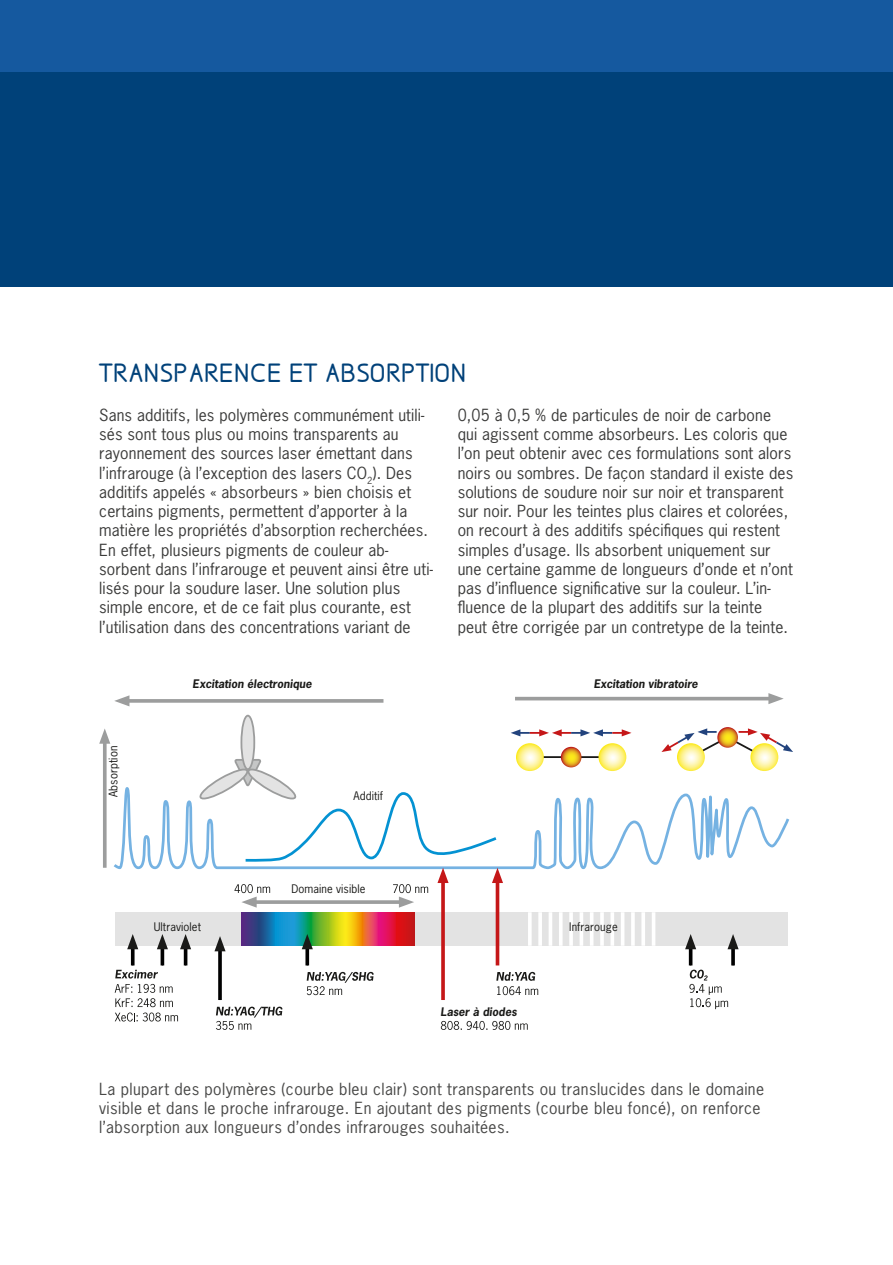
<style>
.page{position:relative;width:893px;height:1265px;background:#fff}
.page>*{position:absolute;margin:0;border:0;box-sizing:border-box;transform-origin:0 0}
.t1{font:500 28px "Designio";color:#004179}
.t2{font:15.75px/19.2px "News Gothic Std";letter-spacing:.01em;color:#3b3b3a}
.t3{font:15.75px/19.2px "News Gothic Std";letter-spacing:.025em;color:#484847}
.t4{font:italic 700 11.2px "News Gothic";color:#1a1a18}
.t5{font:11.2px "News Gothic";letter-spacing:.01em;color:#1a1a18}
</style>
<div class="page">
<div style="left:0;top:61px;width:893px;height:225px;background:#004179"></div>
<div style="left:0;top:0;width:893px;height:72px;background:#15599f"></div>
<svg style="left:113px;top:721px;width:677px;height:149px"></svg>
<div style="left:241px;top:716px;width:13px;height:53px;background:#e3e3e3;border-radius:50%"></div>
<div style="left:240px;top:715px;width:15px;height:55px;border:2px solid #9c9d9d;border-radius:50%"></div>
<svg style="left:511px;top:729px;width:120px;height:7px"></svg>
<hr style="left:530px;top:756px;width:84px;height:2px;background:#1a1a18">
<svg style="left:516px;top:743px;width:28px;height:28px"></svg>
<svg style="left:561px;top:747px;width:20px;height:20px"></svg>
<svg style="left:598px;top:743px;width:28px;height:28px"></svg>
<svg style="left:661px;top:728px;width:132px;height:32px"></svg>
<svg style="left:677px;top:743px;width:28px;height:28px"></svg>
<svg style="left:717px;top:727px;width:21px;height:21px"></svg>
<svg style="left:750px;top:743px;width:28px;height:28px"></svg>
<svg style="left:129px;top:699px;width:254px;height:4px"></svg>
<svg style="left:114px;top:695px;width:15px;height:11px"></svg>
<hr style="left:515px;top:697px;width:262px;height:3px;background:#9c9d9d">
<svg style="left:768px;top:693px;width:16px;height:11px"></svg>
<div style="left:115px;top:912px;width:672px;height:34px;background:#e3e3e3"></div>
<hr style="left:528px;top:912px;width:4px;height:34px;background:#fff">
<hr style="left:538px;top:912px;width:4px;height:34px;background:#fff">
<hr style="left:549px;top:912px;width:3px;height:34px;background:#fff">
<hr style="left:559px;top:912px;width:4px;height:34px;background:#fff">
<hr style="left:569px;top:912px;width:4px;height:34px;background:#fff">
<hr style="left:580px;top:912px;width:3px;height:34px;background:#fff">
<hr style="left:590px;top:912px;width:3px;height:34px;background:#fff">
<hr style="left:600px;top:912px;width:4px;height:34px;background:#fff">
<svg style="left:610px;top:912px;width:4px;height:34px"></svg>
<hr style="left:621px;top:912px;width:3px;height:34px;background:#fff">
<hr style="left:631px;top:912px;width:4px;height:34px;background:#fff">
<svg style="left:641px;top:912px;width:4px;height:34px"></svg>
<hr style="left:652px;top:912px;width:3px;height:34px;background:#fff">
<svg style="left:241px;top:912px;width:18px;height:34px"></svg>
<svg style="left:259px;top:912px;width:17px;height:34px"></svg>
<svg style="left:276px;top:912px;width:17px;height:34px"></svg>
<svg style="left:293px;top:912px;width:17px;height:34px"></svg>
<svg style="left:310px;top:912px;width:18px;height:34px"></svg>
<svg style="left:328px;top:912px;width:17px;height:34px"></svg>
<svg style="left:345px;top:912px;width:17px;height:34px"></svg>
<svg style="left:362px;top:912px;width:18px;height:34px"></svg>
<svg style="left:380px;top:912px;width:17px;height:34px"></svg>
<div style="left:397px;top:912px;width:17px;height:34px;background:linear-gradient(to bottom,#d21316,#d21316)"></div>
<svg style="left:103px;top:744px;width:4px;height:124px"></svg>
<svg style="left:99px;top:728px;width:11px;height:16px"></svg>
<svg style="left:441px;top:908px;width:4px;height:92px"></svg>
<hr style="left:496px;top:877px;width:3px;height:88px;background:#c51718">
<svg style="left:131px;top:949px;width:4px;height:16px"></svg>
<svg style="left:127px;top:934px;width:11px;height:15px"></svg>
<hr style="left:161px;top:943px;width:3px;height:22px;background:#000">
<svg style="left:157px;top:934px;width:11px;height:15px"></svg>
<hr style="left:184px;top:943px;width:3px;height:22px;background:#000">
<svg style="left:180px;top:934px;width:11px;height:15px"></svg>
<svg style="left:218px;top:951px;width:4px;height:49px"></svg>
<svg style="left:214px;top:936px;width:12px;height:15px"></svg>
<svg style="left:305px;top:949px;width:4px;height:16px"></svg>
<svg style="left:302px;top:934px;width:11px;height:15px"></svg>
<hr style="left:689px;top:943px;width:3px;height:22px;background:#000">
<svg style="left:685px;top:934px;width:11px;height:15px"></svg>
<svg style="left:731px;top:949px;width:4px;height:16px"></svg>
<svg style="left:727px;top:934px;width:12px;height:15px"></svg>
<svg style="left:115px;top:970px;width:63px;height:52px"></svg>
<svg style="left:199px;top:758px;width:304px;height:150px"></svg>
<svg style="left:216px;top:1007px;width:66px;height:23px"></svg>
<svg style="left:307px;top:972px;width:67px;height:23px"></svg>
<svg style="left:441px;top:1021px;width:87px;height:9px"></svg>
<svg style="left:496px;top:972px;width:42px;height:23px"></svg>
<svg style="left:689px;top:970px;width:39px;height:39px"></svg>
<h1 class="t1" style="left:99px;top:359px;width:369px">TRANSPARENCE ET ABSORPTION</h1>
<p class="t2" style="left:99px;top:405px;width:335px">Sans additifs, les polymères communément utili&shy;sés sont tous plus ou moins transparents au rayonnement des sources laser émettant dans l’infrarouge (à l’exception des lasers CO<sub>2</sub>). Des additifs appelés « absorbeurs » bien choisis et certains pigments, permettent d’apporter à la matière les propriétés d’absorption recherchées.<br>En effet, plusieurs pigments de couleur ab&shy;sorbent dans l’infrarouge et peuvent ainsi être uti&shy;lisés pour la soudure laser. Une solution plus simple encore, et de ce fait plus courante, est l’utilisation dans des concentrations variant de</p>
<p class="t2" style="left:458px;top:405px;width:337px">0,05 à 0,5 % de particules de noir de carbone qui agissent comme absorbeurs. Les coloris que l’on peut obtenir avec ces formulations sont alors noirs ou sombres. De façon standard il existe des solutions de soudure noir sur noir et transparent sur noir. Pour les teintes plus claires et colorées, on recourt à des additifs spécifiques qui restent simples d’usage. Ils absorbent uniquement sur une certaine gamme de longueurs d’onde et n’ont pas d’influence significative sur la couleur. L’in&shy;fluence de la plupart des additifs sur la teinte peut être corrigée par un contretype de la teinte.</p>
<p class="t5" style="left:106px;top:797px;width:53px;rotate:-90deg">Absorption</p>
<p class="t4" style="left:193px;top:676px;width:121px">Excitation électronique</p>
<p class="t4" style="left:594px;top:676px;width:106px">Excitation vibratoire</p>
<p class="t5" style="left:353px;top:788px;width:31px">Additif</p>
<p class="t5" style="left:291px;top:881px;width:76px">Domaine visible</p>
<p class="t5" style="left:154px;top:920px;width:49px">Ultraviolet</p>
<p class="t5" style="left:569px;top:920px;width:50px">Infrarouge</p>
<p class="t4" style="left:441px;top:1004px;width:78px">Laser à diodes</p>
<p class="t3" style="left:99px;top:1079px;width:666px">La plupart des polymères (courbe bleu clair) sont transparents ou translucides dans le domaine visible et dans le proche infrarouge. En ajoutant des pigments (courbe bleu foncé), on renforce l’absorption aux longueurs d’ondes infrarouges souhaitées.</p>
</div>
